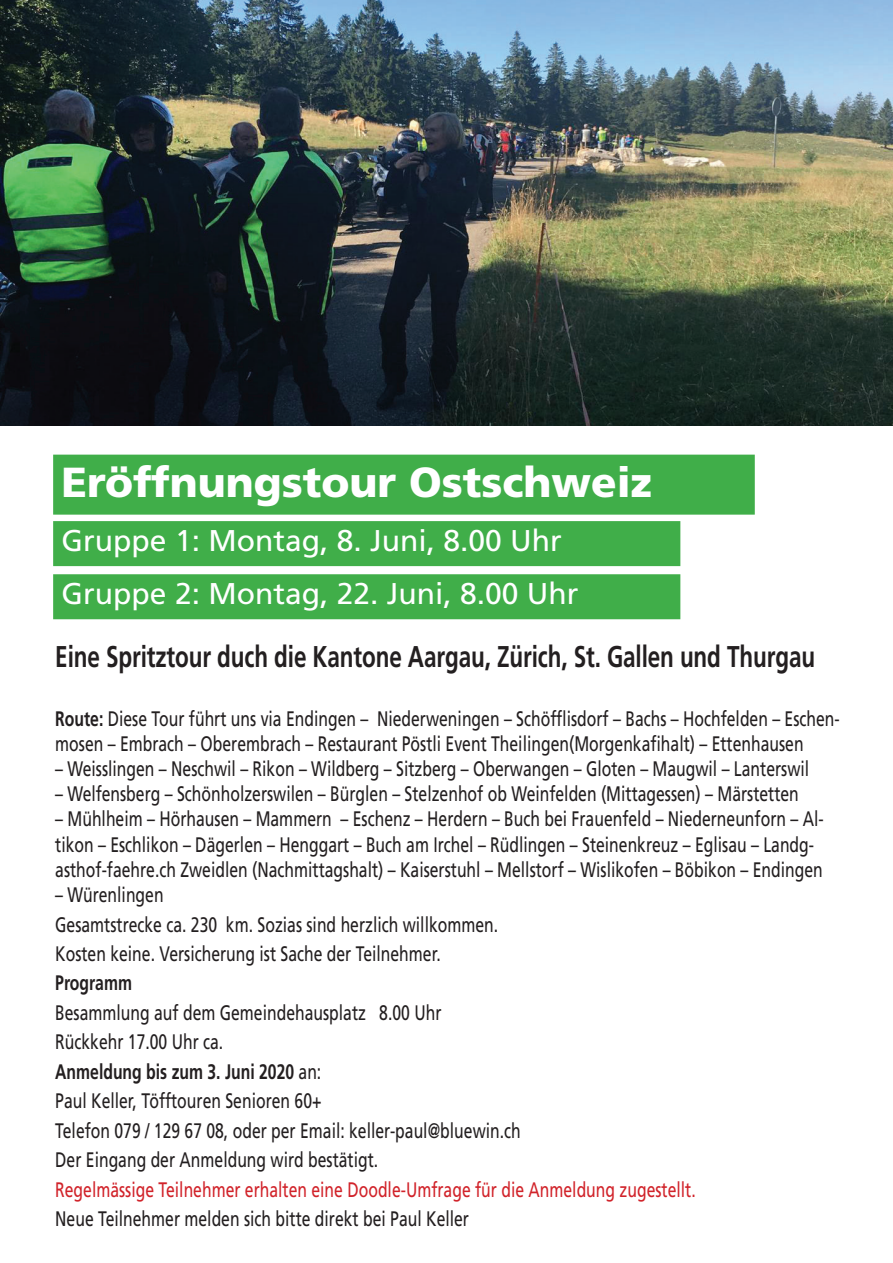
<style>
.page{position:relative;width:893px;height:1263px;background:#fff}
.page>*{position:absolute;margin:0;border:0;box-sizing:border-box;transform-origin:0 0}
.t1{font:900 42px "Frutiger LT Pro";color:#fff}
.t2{font:700 30px "Frutiger LT Pro";letter-spacing:-.005em;color:#231f20;scale:.75 1}
.t3{font:30px/53.1px "Frutiger LT Pro";color:#fff}
.t4{font:21px/29.4px "Frutiger LT Pro";color:#231f20;scale:.75 1}
.t5{font:21px "Frutiger LT Pro";color:#d1232a;scale:.75 1}
.t6{font:700 21px "Frutiger LT Pro";color:#231f20;scale:.75 1}
.s1{font-weight:700}
</style>
<div class="page">
<img style="left:0;top:0;width:893px;height:425px">
<div style="left:53px;top:455px;width:702px;height:60px;background:#40ae49"></div>
<div style="left:53px;top:521px;width:627px;height:45px;background:#40ae49"></div>
<div style="left:53px;top:574px;width:627px;height:45px;background:#40ae49"></div>
<h1 class="t1" style="left:62px;top:457px;width:592px">Eröffnungstour Ostschweiz</h1>
<h2 class="t3" style="left:62px;top:514px;width:518px">Gruppe 1: Montag, 8. Juni, 8.00 Uhr<br>Gruppe 2: Montag, 22. Juni, 8.00 Uhr</h2>
<h2 class="t2" style="left:55px;top:639px;width:1015px">Eine Spritztour duch die Kantone Aargau, Zürich, St. Gallen und Thurgau</h2>
<p class="t4" style="left:55px;top:706px;width:1047px;line-height:25.2px"><span class="s1">Route:</span> Diese Tour führt uns via Endingen – Niederweningen – Schöfflisdorf – Bachs – Hochfelden – Eschen&shy;mosen – Embrach – Oberembrach – Restaurant Pöstli Event Theilingen(Morgenkafihalt) – Ettenhausen</p>
<p class="t4" style="left:55px;top:754px;width:1007px">– Weisslingen – Neschwil – Rikon – Wildberg – Sitzberg – Oberwangen – Gloten – Maugwil – Lanterswil</p>
<p class="t4" style="left:55px;top:779px;width:993px">– Welfensberg – Schönholzerswilen – Bürglen – Stelzenhof ob Weinfelden (Mittagessen) – Märstetten</p>
<p class="t4" style="left:55px;top:807px;width:1026px;line-height:25.2px">– Mühlheim – Hörhausen – Mammern – Eschenz – Herdern – Buch bei Frauenfeld – Niederneunforn – Al&shy;tikon – Eschlikon – Dägerlen – Henggart – Buch am Irchel – Rüdlingen – Steinenkreuz – Eglisau – Landg&shy;asthof-faehre.ch Zweidlen (Nachmittagshalt) – Kaiserstuhl – Mellstorf – Wislikofen – Böbikon – Endingen</p>
<p class="t4" style="left:55px;top:880px;width:592px">– Würenlingen<br>Gesamtstrecke ca. 230 km. Sozias sind herzlich willkommen.<br>Kosten keine. Versicherung ist Sache der Teilnehmer.</p>
<p class="t6" style="left:55px;top:971px;width:104px">Programm</p>
<p class="t4" style="left:55px;top:998px;width:622px">Besammlung auf dem Gemeindehausplatz 8.00 Uhr<br>Rückkehr 17.00 Uhr ca.<br><span class="s1">Anmeldung bis zum 3. Juni 2020</span> an:<br>Paul Keller, Töfftouren Senioren 60+<br>Telefon 079 / 129 67 08, oder per Email: keller-paul@bluewin.ch Der Eingang der Anmeldung wird bestätigt.</p>
<p class="t5" style="left:55px;top:1177px;width:855px">Regelmässige Teilnehmer erhalten eine Doodle-Umfrage für die Anmeldung zugestellt.</p>
<p class="t4" style="left:55px;top:1204px;width:553px">Neue Teilnehmer melden sich bitte direkt bei Paul Keller</p>
</div>
